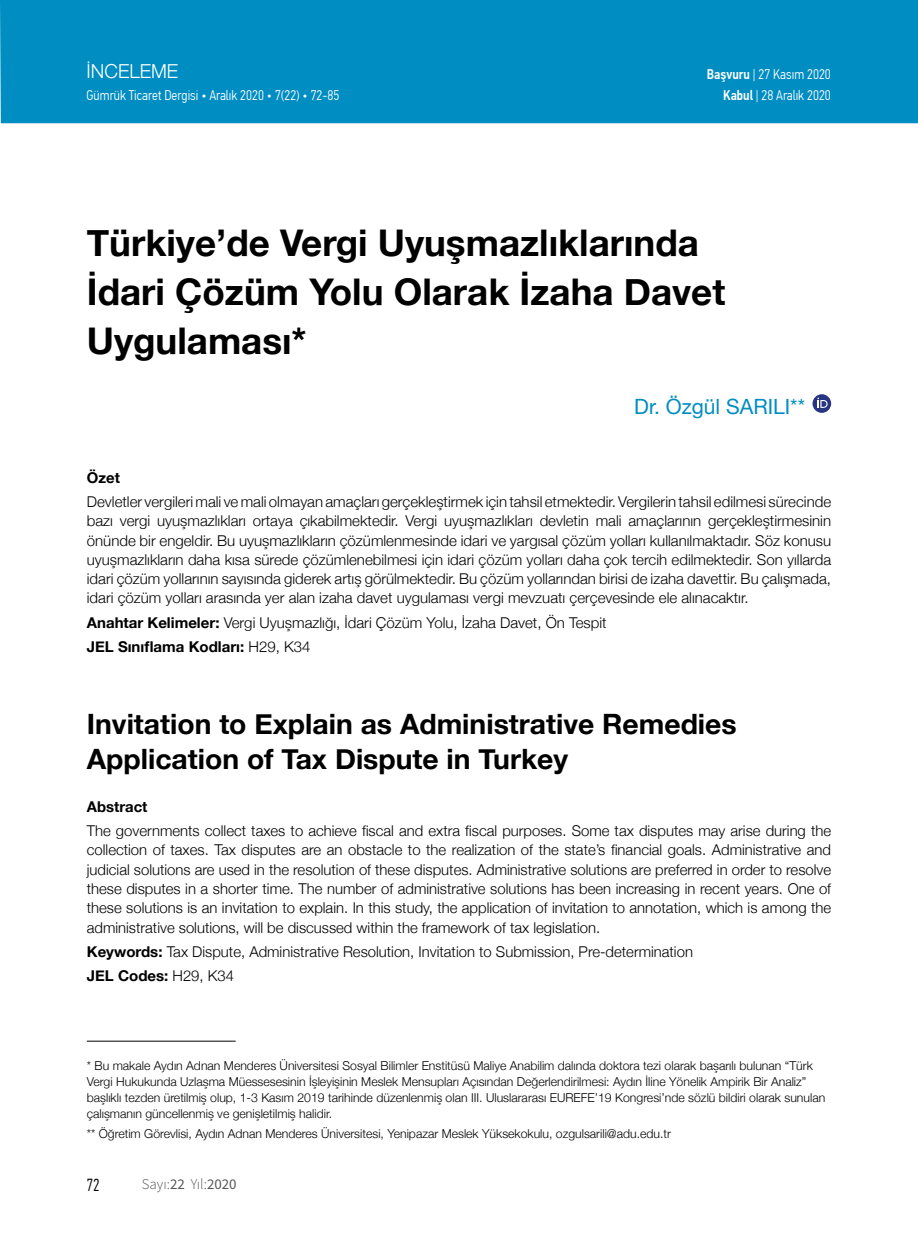
<style>
.page{position:relative;width:918px;height:1241px;background:#fff}
.page>*{position:absolute;margin:0;border:0;box-sizing:border-box;transform-origin:0 0}
.t1{font:700 36.75px/49px "Helvetica Neue";color:#000}
.t2{font:700 28px/35px "Helvetica Neue";color:#000}
.t3{font:21px "Helvetica Neue";color:#008dc2}
.t4{font:300 19.25px "Helvetica Neue";color:#fff}
.t5{font:300 17.5px "PF Din Text Comp Pro";color:#000}
.t6{font:300 14.88px/19.2px "Helvetica Neue";color:#000;text-align:justify}
.t7{font:300 14.88px "Source Sans Pro";color:#575756}
.t8{font:700 14.88px "Helvetica Neue";color:#000}
.t9{font:300 14px/21px "PF Din Text Cond Pro";color:#fff;text-align:right}
.t10{font:300 12.25px/15.8px "Helvetica Neue";color:#000}
.s1{font-weight:500}
.s2{font-weight:700}
.s3{font-weight:400}
</style>
<div class="page">
<div style="left:0;top:0;width:918px;height:123px;background:#008dc2"></div>
<hr style="left:87px;top:1040px;width:149px;height:1px;background:#000">
<svg style="left:812px;top:394px;width:19px;height:19px"></svg>
<svg style="left:817px;top:397px;width:10px;height:11px"></svg>
<p class="t4" style="left:87px;top:56px;width:93px">İNCELEME</p>
<p class="t9" style="left:87px;top:85px;width:254px">Gümrük Ticaret Dergisi • Aralık 2020 • 7(22) • 72-85</p>
<p class="t9" style="left:707px;top:64px;width:125px"><span class="s1">Başvuru</span> | 27 Kasım 2020<br><span class="s1">Kabul</span> | 28 Aralık 2020</p>
<h1 class="t1" style="left:87px;top:219px;width:640px">Türkiye’de Vergi Uyuşmazlıklarında<br>İdari Çözüm Yolu Olarak İzaha Davet<br>Uygulaması*</h1>
<h3 class="t3" style="left:634px;top:391px;width:172px">Dr. Özgül SARILI**</h3>
<p class="t8" style="left:87px;top:466px;width:35px">Özet</p>
<p class="t6" style="left:87px;top:491px;width:746px">Devletler vergileri mali ve mali olmayan amaçları gerçekleştirmek için tahsil etmektedir. Vergilerin tahsil edilmesi sürecinde bazı vergi uyuşmazlıkları ortaya çıkabilmektedir. Vergi uyuşmazlıkları devletin mali amaçlarının gerçekleştirmesinin önünde bir engeldir. Bu uyuşmazlıkların çözümlenmesinde idari ve yargısal çözüm yolları kullanılmaktadır. Söz konusu uyuşmazlıkların daha kısa sürede çözümlenebilmesi için idari çözüm yolları daha çok tercih edilmektedir. Son yıllarda idari çözüm yollarının sayısında giderek artış görülmektedir. Bu çözüm yollarından birisi de izaha davettir. Bu çalışmada, idari çözüm yolları arasında yer alan izaha davet uygulaması vergi mevzuatı çerçevesinde ele alınacaktır.</p>
<p class="t6" style="left:87px;top:609px;width:521px;line-height:24.2px"><span class="s2">Anahtar Kelimeler:</span> Vergi Uyuşmazlığı, İdari Çözüm Yolu, İzaha Davet, Ön Tespit<br><span class="s2">JEL Sınıflama Kodları:</span> H29, K34</p>
<h2 class="t2" style="left:87px;top:707px;width:651px">Invitation to Explain as Administrative Remedies<br>Application of Tax Dispute in Turkey</h2>
<p class="t8" style="left:87px;top:794px;width:62px">Abstract</p>
<p class="t6" style="left:87px;top:820px;width:746px">The governments collect taxes to achieve fiscal and extra fiscal purposes. Some tax disputes may arise during the collection of taxes. Tax disputes are an obstacle to the realization of the state’s financial goals. Administrative and judicial solutions are used in the resolution of these disputes. Administrative solutions are preferred in order to resolve these disputes in a shorter time. The number of administrative solutions has been increasing in recent years. One of these solutions is an invitation to explain. In this study, the application of invitation to annotation, which is among the administrative solutions, will be discussed within the framework of tax legislation.</p>
<p class="t6" style="left:87px;top:938px;width:607px;line-height:24.2px"><span class="s2">Keywords:</span> Tax Dispute, Administrative Resolution, Invitation to Submission, Pre-determination<br><span class="s2">JEL Codes:</span> H29, K34</p>
<p class="t10" style="left:87px;top:1057px;width:740px">* Bu makale Aydın Adnan Menderes Üniversitesi Sosyal Bilimler Enstitüsü Maliye Anabilim dalında doktora tezi olarak başarılı bulunan “Türk Vergi Hukukunda Uzlaşma Müessesesinin İşleyişinin Meslek Mensupları Açısından Değerlendirilmesi: Aydın İline Yönelik Ampirik Bir Analiz” başlıklı tezden üretilmiş olup, 1-3 Kasım 2019 tarihinde düzenlenmiş olan III. Uluslararası EUREFE’19 Kongresi’nde sözlü bildiri olarak sunulan çalışmanın güncellenmiş ve genişletilmiş halidir.</p>
<p class="t10" style="left:87px;top:1125px;width:586px">** Öğretim Görevlisi, Aydın Adnan Menderes Üniversitesi, Yenipazar Meslek Yüksekokulu, ozgulsarili@adu.edu.tr</p>
<p class="t5" style="left:87px;top:1174px;width:14px">72</p>
<p class="t7" style="left:142px;top:1174px;width:96px">Sayı:<span class="s3">22</span> Yıl:<span class="s3">2020</span></p>
</div>
